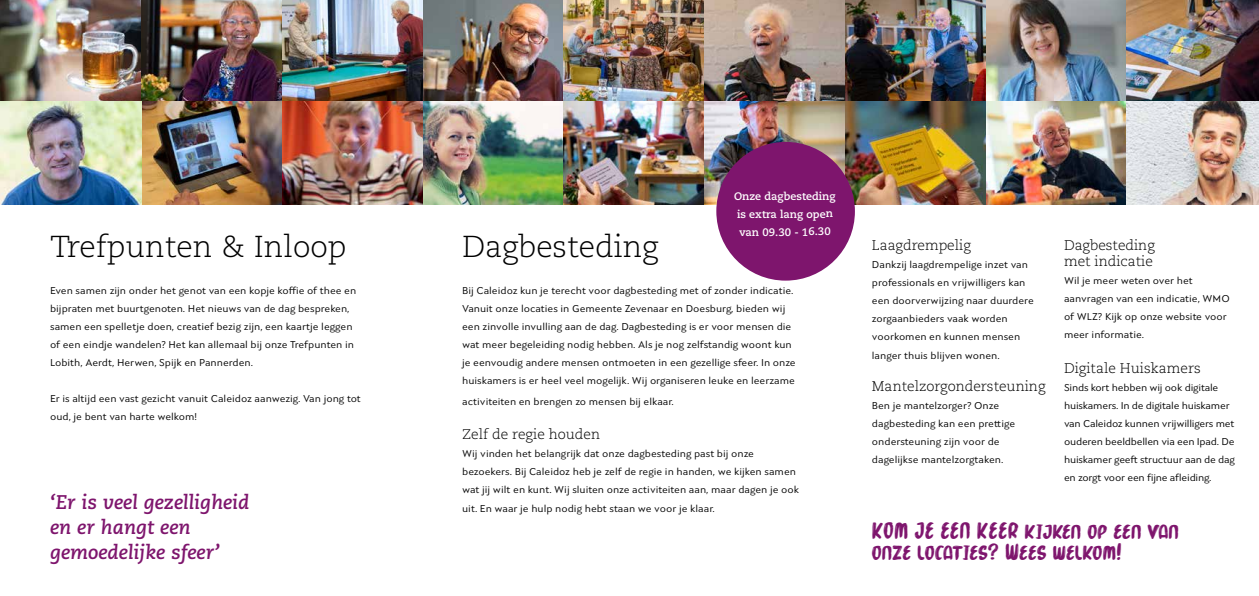
<style>
.page{position:relative;width:1259px;height:596px;background:#fff}
.page>*{position:absolute;margin:0;border:0;box-sizing:border-box;transform-origin:0 0}
.t1{font:300 30.3px "Caecilia LT Std";color:#000}
.t2{font:24px/21.2px "Marker Brush";color:#7e156d}
.t3{font:italic 700 19.8px/25.2px "Caecilia LT Std";color:#7e156d}
.t4{font:300 14px/16.1px "Caecilia LT Std";color:#000}
.t5{font:700 10.8px/17.9px "Caecilia LT Std";letter-spacing:-.01em;color:#fff}
.t6{font:10px/18px "Seven One Eight";color:#000}
.t7{font:10px/18.1px "Seven One Eight";letter-spacing:-.02em;color:#000}
</style>
<div class="page">
<img style="left:0;top:0;width:1259px;height:204px">
<div style="left:716px;top:142px;width:139px;height:138px;background:#7e156d;border-radius:50%"></div>
<h1 class="t1" style="left:50px;top:230px;width:298px">Trefpunten &amp; Inloop</h1>
<p class="t6" style="left:50px;top:281px;width:308px">Even samen zijn onder het genot van een kopje koffie of thee en bijpraten met buurtgenoten. Het nieuws van de dag bespreken, samen een spelletje doen, creatief bezig zijn, een kaartje leggen of een eindje wandelen? Het kan allemaal bij onze Trefpunten in Lobith, Aerdt, Herwen, Spijk en Pannerden.</p>
<p class="t6" style="left:50px;top:389px;width:312px">Er is altijd een vast gezicht vanuit Caleidoz aanwezig. Van jong tot oud, je bent van harte welkom!</p>
<h3 class="t3" style="left:50px;top:489px;width:201px">‘Er is veel gezelligheid en er hangt een gemoedelijke sfeer’</h3>
<p class="t5" style="left:734px;top:187px;width:103px">Onze dagbesteding is extra lang open van 09.30 - 16.30</p>
<h1 class="t1" style="left:462px;top:230px;width:198px">Dagbesteding</h1>
<p class="t6" style="left:462px;top:281px;width:335px">Bij Caleidoz kun je terecht voor dagbesteding met of zonder indicatie.<br>Vanuit onze locaties in Gemeente Zevenaar en Doesburg, bieden wij een zinvolle invulling aan de dag. Dagbesteding is er voor mensen die wat meer begeleiding nodig hebben. Als je nog zelfstandig woont kun je eenvoudig andere mensen ontmoeten in een gezellige sfeer. In onze huiskamers is er heel veel mogelijk. Wij organiseren leuke en leerzame</p>
<p class="t6" style="left:462px;top:392px;width:213px">activiteiten en brengen zo mensen bij elkaar.</p>
<h3 class="t4" style="left:462px;top:426px;width:139px">Zelf de regie houden</h3>
<p class="t6" style="left:462px;top:444px;width:338px">Wij vinden het belangrijk dat onze dagbesteding past bij onze bezoekers. Bij Caleidoz heb je zelf de regie in handen, we kijken samen wat jij wilt en kunt. Wij sluiten onze activiteiten aan, maar dagen je ook uit. En waar je hulp nodig hebt staan we voor je klaar.</p>
<h3 class="t4" style="left:872px;top:237px;width:100px">Laagdrempelig</h3>
<p class="t6" style="left:872px;top:255px;width:163px">Dankzij laagdrempelige inzet van professionals en vrijwilligers kan een doorverwijzing naar duurdere zorgaanbieders vaak worden voorkomen en kunnen mensen langer thuis blijven wonen.</p>
<h3 class="t4" style="left:872px;top:378px;width:175px">Mantelzorgondersteuning</h3>
<p class="t6" style="left:872px;top:396px;width:145px">Ben je mantelzorger? Onze dagbesteding kan een prettige ondersteuning zijn voor de dagelijkse mantelzorgtaken.</p>
<h3 class="t4" style="left:1064px;top:237px;width:92px">Dagbesteding met indicatie</h3>
<p class="t6" style="left:1064px;top:271px;width:167px">Wil je meer weten over het aanvragen van een indicatie, WMO of WLZ? Kijk op onze website voor meer informatie.</p>
<h3 class="t4" style="left:1064px;top:360px;width:138px">Digitale Huiskamers</h3>
<p class="t7" style="left:1064px;top:378px;width:172px">Sinds kort hebben wij ook digitale huiskamers. In de digitale huiskamer van Caleidoz kunnen vrijwilligers met ouderen beeldbellen via een Ipad. De huiskamer geeft structuur aan de dag en zorgt voor een fijne afleiding.</p>
<h2 class="t2" style="left:872px;top:519px;width:309px">KOM JE EEN KEER kijken op een van onze locaties? Wees welkom!</h2>
</div>
